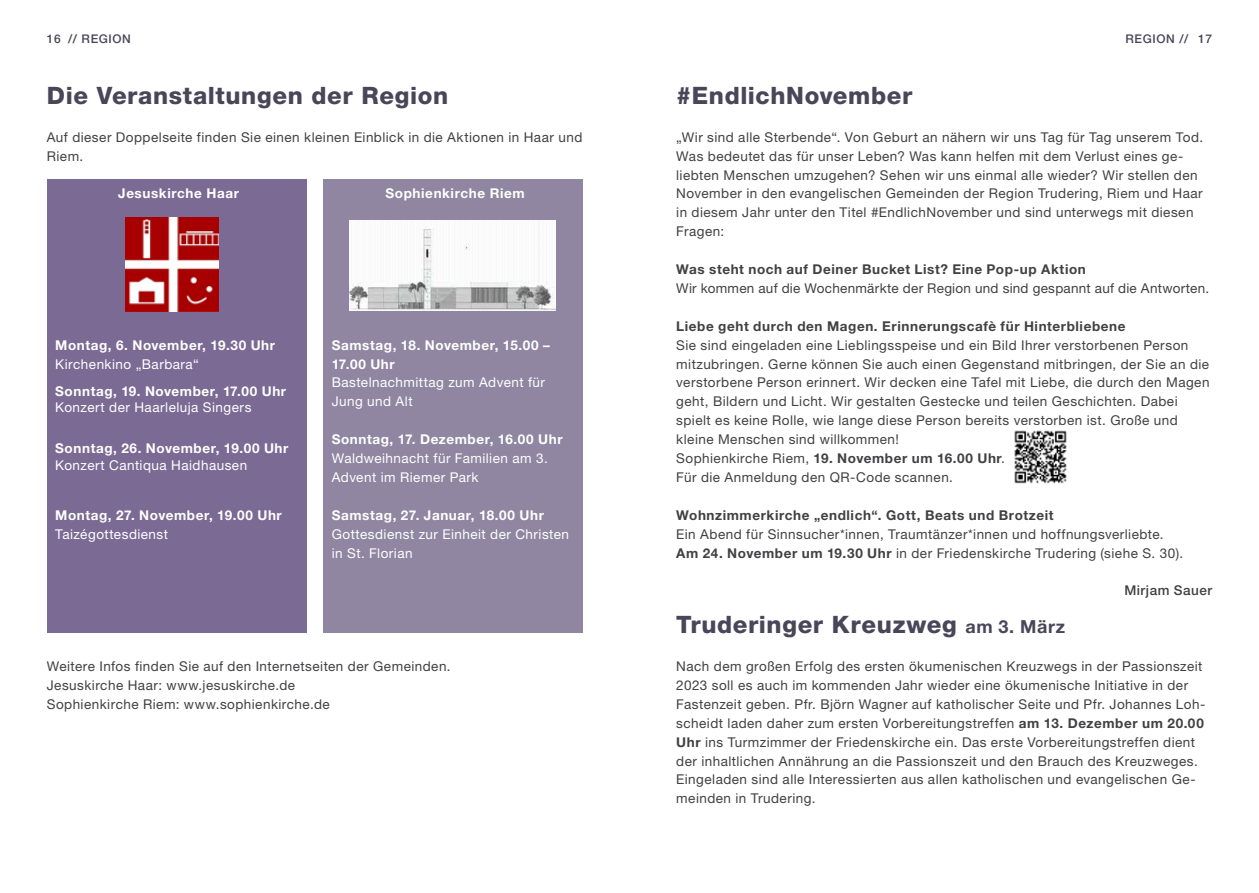
<style>
.page{position:relative;width:1259px;height:893px;background:#fff}
.page>*{position:absolute;margin:0;border:0;box-sizing:border-box;transform-origin:0 0}
.t1{font:800 24px "Helvetica Neue LT Std";letter-spacing:.025em;color:#494659}
.t2{font:13.5px/18.9px "Helvetica Neue LT Std";letter-spacing:.035em;color:#414042}
.t3{font:700 13.5px/18.9px "Helvetica Neue LT Std";letter-spacing:.045em;color:#fff}
.t4{font:13.5px/18.9px "Helvetica Neue LT Std";letter-spacing:.035em;color:#fff}
.t5{font:700 13.5px "Helvetica Neue LT Std";letter-spacing:.045em;color:#414042}
.t6{font:500 13.5px "Helvetica Neue LT Std";letter-spacing:.035em;color:#414042}
.t7{font:500 12px "Helvetica Neue LT Std";letter-spacing:.05em;color:#494659}
.s1{font-weight:700}
.s2{font-weight:700;font-size:18px}
</style>
<div class="page">
<div style="left:323px;top:180px;width:260px;height:453px;background:#9086a1"></div>
<div style="left:47px;top:180px;width:259px;height:453px;background:#7b6a94"></div>
<img style="left:125px;top:217px;width:93px;height:95px">
<img style="left:350px;top:221px;width:205px;height:89px">
<img style="left:1014px;top:430px;width:53px;height:54px">
<p class="t7" style="left:47px;top:31px;width:86px">16 // REGION</p>
<p class="t7" style="left:1125px;top:31px;width:88px">REGION // 17</p>
<h1 class="t1" style="left:47px;top:81px;width:403px">Die Veranstaltungen der Region</h1>
<p class="t2" style="left:47px;top:127px;width:537px">Auf dieser Doppelseite finden Sie einen kleinen Einblick in die Aktionen in Haar und<br>Riem.</p>
<p class="t3" style="left:118px;top:184px;width:122px">Jesuskirche Haar</p>
<p class="t3" style="left:385px;top:184px;width:141px">Sophienkirche Riem</p>
<p class="t3" style="left:55px;top:335px;width:221px">Montag, 6. November, 19.30 Uhr</p>
<p class="t4" style="left:55px;top:354px;width:145px">Kirchenkino „Barbara“</p>
<p class="t3" style="left:55px;top:381px;width:232px">Sonntag, 19. November, 17.00 Uhr</p>
<p class="t4" style="left:55px;top:397px;width:198px">Konzert der Haarleluja Singers</p>
<p class="t3" style="left:55px;top:439px;width:235px">Sonntag, 26. November, 19.00 Uhr</p>
<p class="t4" style="left:55px;top:455px;width:193px">Konzert Cantiqua Haidhausen</p>
<p class="t3" style="left:55px;top:505px;width:228px">Montag, 27. November, 19.00 Uhr</p>
<p class="t4" style="left:55px;top:524px;width:114px">Taizégottesdienst</p>
<p class="t3" style="left:332px;top:335px;width:220px">Samstag, 18. November, 15.00 –<br>17.00 Uhr</p>
<p class="t4" style="left:332px;top:373px;width:215px">Bastelnachmittag zum Advent für<br>Jung und Alt</p>
<p class="t3" style="left:332px;top:430px;width:232px">Sonntag, 17. Dezember, 16.00 Uhr</p>
<p class="t4" style="left:332px;top:449px;width:217px">Waldweihnacht für Familien am 3.<br>Advent im Riemer Park</p>
<p class="t3" style="left:332px;top:505px;width:214px">Samstag, 27. Januar, 18.00 Uhr</p>
<p class="t4" style="left:332px;top:524px;width:239px">Gottesdienst zur Einheit der Christen in St. Florian</p>
<p class="t2" style="left:47px;top:657px;width:405px">Weitere Infos finden Sie auf den Internetseiten der Gemeinden.<br>Jesuskirche Haar: www.jesuskirche.de<br>Sophienkirche Riem: www.sophienkirche.de</p>
<h1 class="t1" style="left:676px;top:81px;width:237px">#EndlichNovember</h1>
<p class="t2" style="left:676px;top:127px;width:528px">„Wir sind alle Sterbende“. Von Geburt an nähern wir uns Tag für Tag unserem Tod.<br>Was bedeutet das für unser Leben? Was kann helfen mit dem Verlust eines ge&shy;liebten Menschen umzugehen? Sehen wir uns einmal alle wieder? Wir stellen den November in den evangelischen Gemeinden der Region Trudering, Riem und Haar in diesem Jahr unter den Titel #EndlichNovember und sind unterwegs mit diesen Fragen:</p>
<p class="t5" style="left:676px;top:261px;width:411px">Was steht noch auf Deiner Bucket List? Eine Pop-up Aktion</p>
<p class="t2" style="left:676px;top:279px;width:534px">Wir kommen auf die Wochenmärkte der Region und sind gespannt auf die Antworten.</p>
<p class="t5" style="left:676px;top:318px;width:451px">Liebe geht durch den Magen. Erinnerungscafè für Hinterbliebene</p>
<p class="t2" style="left:676px;top:335px;width:535px">Sie sind eingeladen eine Lieblingsspeise und ein Bild Ihrer verstorbenen Person mitzubringen. Gerne können Sie auch einen Gegenstand mitbringen, der Sie an die verstorbene Person erinnert. Wir decken eine Tafel mit Liebe, die durch den Magen geht, Bildern und Licht. Wir gestalten Gestecke und teilen Geschichten. Dabei spielt es keine Rolle, wie lange diese Person bereits verstorben ist. Große und kleine Menschen sind willkommen!<br>Sophienkirche Riem, <span class="s1">19. November um 16.00 Uhr</span>.<br>Für die Anmeldung den QR-Code scannen.</p>
<p class="t5" style="left:676px;top:507px;width:379px">Wohnzimmerkirche „endlich“. Gott, Beats und Brotzeit</p>
<p class="t2" style="left:676px;top:524px;width:508px">Ein Abend für Sinnsucher*innen, Traumtänzer*innen und hoffnungsverliebte.<br><span class="s1">Am 24. November um 19.30 Uhr</span> in der Friedenskirche Trudering (siehe S. 30).</p>
<p class="t6" style="left:1124px;top:582px;width:89px">Mirjam Sauer</p>
<h1 class="t1" style="left:676px;top:610px;width:390px">Truderinger Kreuzweg <span class="s2">am 3. März</span></h1>
<p class="t2" style="left:676px;top:657px;width:530px">Nach dem großen Erfolg des ersten ökumenischen Kreuzwegs in der Passionszeit 2023 soll es auch im kommenden Jahr wieder eine ökumenische Initiative in der Fastenzeit geben. Pfr. Björn Wagner auf katholischer Seite und Pfr. Johannes Loh&shy;scheidt laden daher zum ersten Vorbereitungstreffen <span class="s1">am 13. Dezember um 20.00<br>Uhr</span> ins Turmzimmer der Friedenskirche ein. Das erste Vorbereitungstreffen dient der inhaltlichen Annährung an die Passionszeit und den Brauch des Kreuzweges.<br>Eingeladen sind alle Interessierten aus allen katholischen und evangelischen Ge&shy;meinden in Trudering.</p>
</div>
